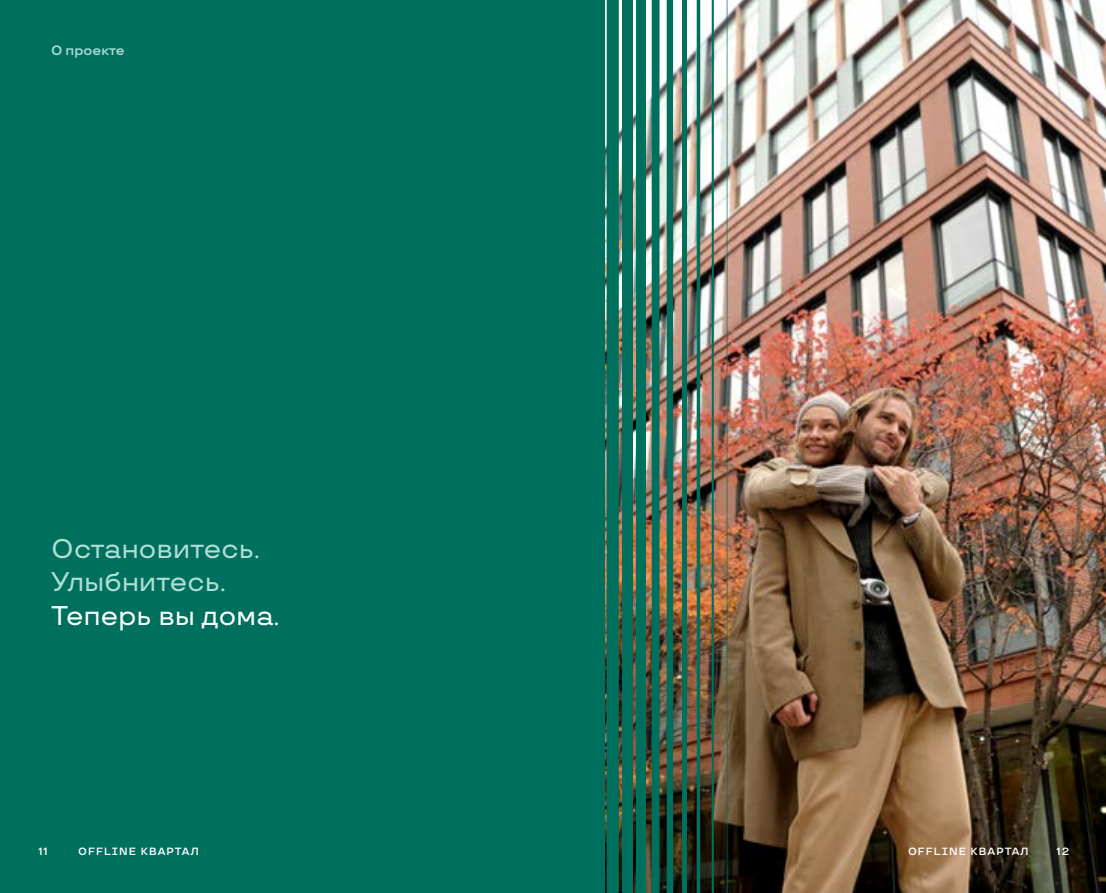
<style>
.page{position:relative;width:1106px;height:893px;background:#fff}
.page>*{position:absolute;margin:0;border:0;box-sizing:border-box;transform-origin:0 0}
.t1{font:500 27px/33.8px "TT Travels";letter-spacing:.01em;color:#b1ded3}
.t2{font:500 27px "TT Travels";letter-spacing:.01em;color:#fff}
.t3{font:600 13.5px "TT Travels";color:#b1ded3}
.t4{font:600 10.5px "TT Travels";letter-spacing:.1em;color:#fff}
</style>
<div class="page">
<div style="left:0;top:0;width:557px;height:893px;background:#00705e"></div>
<img style="left:605px;top:0;width:501px;height:893px">
<div style="left:591px;top:0;width:14px;height:893px;background:#00705e"></div>
<div style="left:606px;top:0;width:13px;height:893px;background:#00705e"></div>
<div style="left:621px;top:0;width:11px;height:893px;background:#00705e"></div>
<div style="left:636px;top:0;width:10px;height:893px;background:#00705e"></div>
<div style="left:651px;top:0;width:8px;height:893px;background:#00705e"></div>
<div style="left:666px;top:0;width:7px;height:893px;background:#00705e"></div>
<div style="left:681px;top:0;width:5px;height:893px;background:#00705e"></div>
<svg style="left:696px;top:0;width:4px;height:893px;fill:#00705e"></svg>
<hr style="left:711px;top:0;width:3px;height:893px;background:#00705e">
<hr style="left:726px;top:0;width:1px;height:893px;background:#00705e">
<div style="left:553px;top:0;width:45px;height:893px;background:#00705e"></div>
<p class="t3" style="left:51px;top:42px;width:75px">О проекте</p>
<h1 class="t1" style="left:51px;top:532px;width:210px">Остановитесь.<br>Улыбнитесь.</h1>
<h1 class="t2" style="left:51px;top:599px;width:230px">Теперь вы дома.</h1>
<p class="t4" style="left:38px;top:845px;width:11px">11</p>
<p class="t4" style="left:78px;top:845px;width:122px">OFFLINE КВАРТАЛ</p>
<p class="t4" style="left:908px;top:845px;width:122px">OFFLINE КВАРТАЛ</p>
<p class="t4" style="left:1056px;top:845px;width:14px">12</p>
</div>
